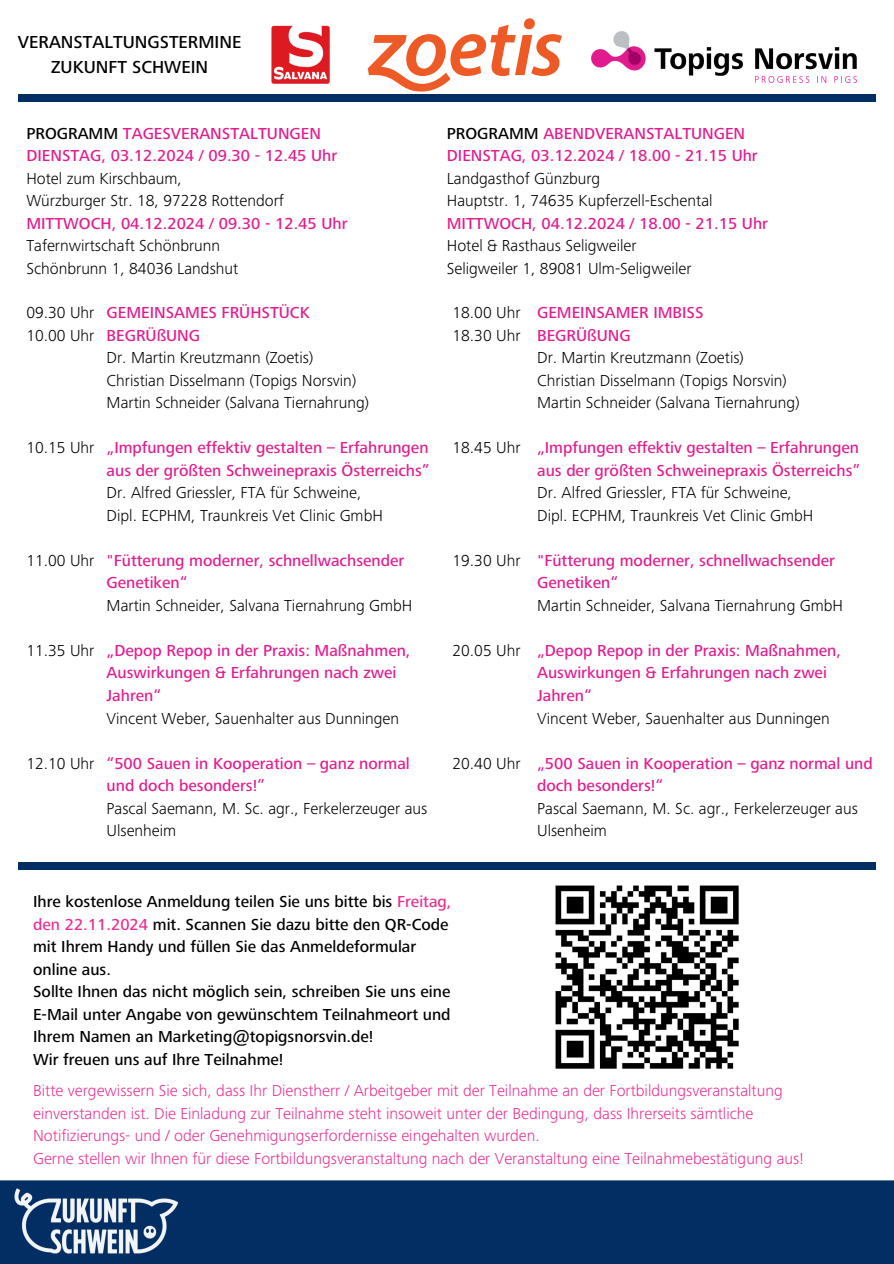
<style>
.page{position:relative;width:894px;height:1264px;background:#fff}
.page>*{position:absolute;margin:0;border:0;box-sizing:border-box;transform-origin:0 0}
.t1{font:500 18px/24.8px "Frutiger Next Pro";color:#000;text-align:center}
.t2{font:300 16.5px/22.5px "Frutiger Next Pro";color:#000}
.t3{font:500 16.5px/22.5px "Frutiger Next Pro";color:#e31d8f}
.t4{font:300 16.5px/22.5px "Frutiger Next Pro";color:#ea2f93}
.t5{font:500 16.5px/22.5px "Frutiger Next Pro";color:#000}
.s1{color:#000}
.s2{color:#ea2f93}
</style>
<div class="page">
<img style="left:271px;top:25px;width:59px;height:59px">
<div style="left:202px;top:1180px;width:691px;height:83px;background:#032e64"></div>
<img style="left:0;top:1180px;width:202px;height:83px">
<div style="left:19px;top:95px;width:677px;height:7px;background:#032e64"></div>
<div style="left:19px;top:862px;width:690px;height:7px;background:#032e64"></div>
<div style="left:198px;top:95px;width:677px;height:7px;background:#032e64"></div>
<div style="left:191px;top:862px;width:684px;height:7px;background:#032e64"></div>
<div style="left:524px;top:18px;width:10px;height:11px;background:#ed5a25;border-radius:50%"></div>
<svg style="left:367px;top:25px;width:195px;height:67px"></svg>
<img style="left:591px;top:32px;width:265px;height:50px">
<img style="left:555px;top:885px;width:184px;height:184px">
<p class="t1" style="left:18px;top:29px;width:225px">VERANSTALTUNGSTERMINE<br>ZUKUNFT SCHWEIN</p>
<p class="t3" style="left:26px;top:122px;width:312px"><span class="s1">PROGRAMM</span> TAGESVERANSTALTUNGEN<br>DIENSTAG, 03.12.2024 / 09.30 - 12.45 Uhr</p>
<p class="t2" style="left:26px;top:167px;width:259px">Hotel zum Kirschbaum,<br>Würzburger Str. 18, 97228 Rottendorf</p>
<p class="t3" style="left:26px;top:212px;width:322px">MITTWOCH, 04.12.2024 / 09.30 - 12.45 Uhr</p>
<p class="t2" style="left:26px;top:235px;width:213px">Tafernwirtschaft Schönbrunn<br>Schönbrunn 1, 84036 Landshut</p>
<p class="t3" style="left:446px;top:122px;width:312px"><span class="s1">PROGRAMM</span> ABENDVERANSTALTUNGEN<br>DIENSTAG, 03.12.2024 / 18.00 - 21.15 Uhr</p>
<p class="t2" style="left:446px;top:167px;width:267px">Landgasthof Günzburg<br>Hauptstr. 1, 74635 Kupferzell-Eschental</p>
<p class="t3" style="left:446px;top:212px;width:322px">MITTWOCH, 04.12.2024 / 18.00 - 21.15 Uhr</p>
<p class="t2" style="left:446px;top:235px;width:246px">Hotel &amp; Rasthaus Seligweiler<br>Seligweiler 1, 89081 Ulm-Seligweiler</p>
<p class="t2" style="left:26px;top:301px;width:70px">09.30 Uhr<br>10.00 Uhr</p>
<p class="t2" style="left:26px;top:436px;width:70px">10.15 Uhr</p>
<p class="t2" style="left:26px;top:549px;width:70px">11.00 Uhr</p>
<p class="t2" style="left:26px;top:639px;width:70px">11.35 Uhr</p>
<p class="t2" style="left:26px;top:751px;width:70px">12.10 Uhr</p>
<p class="t3" style="left:107px;top:301px;width:205px">GEMEINSAMES FRÜHSTÜCK<br>BEGRÜßUNG</p>
<p class="t2" style="left:107px;top:346px;width:264px">Dr. Martin Kreutzmann (Zoetis)<br>Christian Disselmann (Topigs Norsvin)<br>Martin Schneider (Salvana Tiernahrung)</p>
<p class="t3" style="left:107px;top:436px;width:324px">„Impfungen effektiv gestalten – Erfahrungen aus der größten Schweinepraxis Österreichs”</p>
<p class="t2" style="left:107px;top:481px;width:278px">Dr. Alfred Griessler, FTA für Schweine,<br>Dipl. ECPHM, Traunkreis Vet Clinic GmbH</p>
<p class="t3" style="left:107px;top:549px;width:299px">"Fütterung moderner, schnellwachsender<br>Genetiken“</p>
<p class="t2" style="left:107px;top:594px;width:307px">Martin Schneider, Salvana Tiernahrung GmbH</p>
<p class="t3" style="left:107px;top:639px;width:305px">„Depop Repop in der Praxis: Maßnahmen,<br>Auswirkungen &amp; Erfahrungen nach zwei<br>Jahren“</p>
<p class="t2" style="left:107px;top:706px;width:294px">Vincent Weber, Sauenhalter aus Dunningen</p>
<p class="t3" style="left:107px;top:751px;width:304px">“500 Sauen in Kooperation – ganz normal und doch besonders!”</p>
<p class="t2" style="left:107px;top:796px;width:322px">Pascal Saemann, M. Sc. agr., Ferkelerzeuger aus<br>Ulsenheim</p>
<p class="t2" style="left:452px;top:301px;width:70px">18.00 Uhr<br>18.30 Uhr</p>
<p class="t2" style="left:452px;top:436px;width:70px">18.45 Uhr</p>
<p class="t2" style="left:452px;top:549px;width:70px">19.30 Uhr</p>
<p class="t2" style="left:452px;top:639px;width:70px">20.05 Uhr</p>
<p class="t2" style="left:452px;top:751px;width:70px">20.40 Uhr</p>
<p class="t3" style="left:537px;top:301px;width:168px">GEMEINSAMER IMBISS<br>BEGRÜßUNG</p>
<p class="t2" style="left:537px;top:346px;width:264px">Dr. Martin Kreutzmann (Zoetis)<br>Christian Disselmann (Topigs Norsvin)<br>Martin Schneider (Salvana Tiernahrung)</p>
<p class="t3" style="left:537px;top:436px;width:324px">„Impfungen effektiv gestalten – Erfahrungen aus der größten Schweinepraxis Österreichs”</p>
<p class="t2" style="left:537px;top:481px;width:278px">Dr. Alfred Griessler, FTA für Schweine,<br>Dipl. ECPHM, Traunkreis Vet Clinic GmbH</p>
<p class="t3" style="left:537px;top:549px;width:299px">"Fütterung moderner, schnellwachsender<br>Genetiken“</p>
<p class="t2" style="left:537px;top:594px;width:307px">Martin Schneider, Salvana Tiernahrung GmbH</p>
<p class="t3" style="left:537px;top:639px;width:305px">„Depop Repop in der Praxis: Maßnahmen,<br>Auswirkungen &amp; Erfahrungen nach zwei<br>Jahren“</p>
<p class="t2" style="left:537px;top:706px;width:294px">Vincent Weber, Sauenhalter aus Dunningen</p>
<p class="t3" style="left:537px;top:751px;width:337px">„500 Sauen in Kooperation – ganz normal und doch besonders!“</p>
<p class="t2" style="left:537px;top:796px;width:322px">Pascal Saemann, M. Sc. agr., Ferkelerzeuger aus<br>Ulsenheim</p>
<p class="t5" style="left:33px;top:890px;width:420px">Ihre kostenlose Anmeldung teilen Sie uns bitte bis <span class="s2">Freitag, den 22.11.2024</span> mit. Scannen Sie dazu bitte den QR-Code mit Ihrem Handy und füllen Sie das Anmeldeformular online aus.<br>Sollte Ihnen das nicht möglich sein, schreiben Sie uns eine E-Mail unter Angabe von gewünschtem Teilnahmeort und Ihrem Namen an Marketing@topigsnorsvin.de!<br>Wir freuen uns auf Ihre Teilnahme!</p>
<p class="t4" style="left:33px;top:1079px;width:771px">Bitte vergewissern Sie sich, dass Ihr Dienstherr / Arbeitgeber mit der Teilnahme an der Fortbildungsveranstaltung einverstanden ist. Die Einladung zur Teilnahme steht insoweit unter der Bedingung, dass Ihrerseits sämtliche Notifizierungs- und / oder Genehmigungserfordernisse eingehalten wurden.<br>Gerne stellen wir Ihnen für diese Fortbildungsveranstaltung nach der Veranstaltung eine Teilnahmebestätigung aus!</p>
</div>
